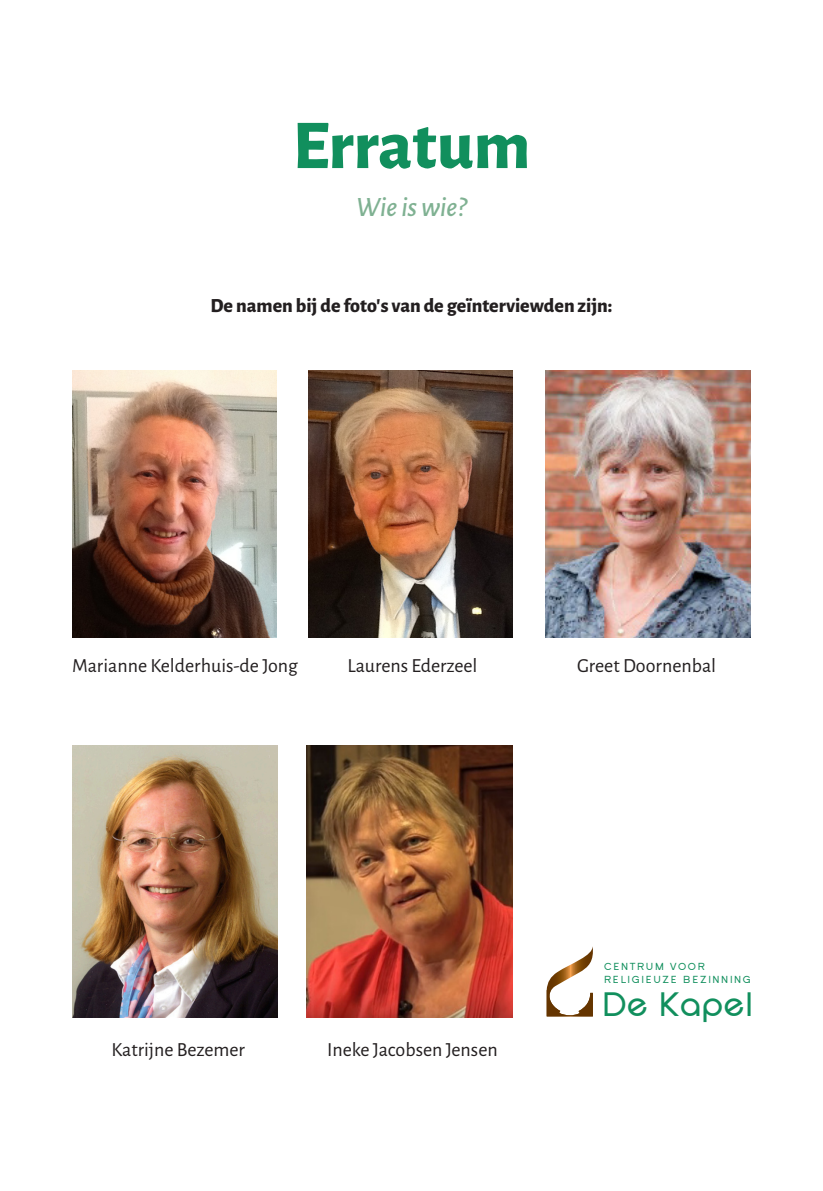
<style>
.page{position:relative;width:823px;height:1191px;background:#fff}
.page>*{position:absolute;margin:0;border:0;box-sizing:border-box;transform-origin:0 0}
.kop_bruin{font:800 70px "Alegreya Sans";color:#118f5d}
.t1{font:35.2px "SF New Republic";color:#118f5d}
.kop_bruin-2{font:italic 500 28px "Alegreya Sans";color:#7fb192}
.platte_tekst{font:20px "Alegreya Sans";color:#231f20}
.platte_tekst-2{font:800 20px "Alegreya Sans";color:#231f20}
.t2{font:10.6px "SF New Republic";letter-spacing:.15em;color:#118f5d}
</style>
<div class="page">
<img style="left:72px;top:371px;width:204px;height:266px">
<img style="left:308px;top:371px;width:204px;height:266px">
<img style="left:545px;top:371px;width:205px;height:266px">
<img style="left:72px;top:745px;width:206px;height:272px">
<img style="left:307px;top:745px;width:205px;height:272px">
<svg style="left:546px;top:946px;width:47px;height:70px"></svg>
<p class="kop_bruin" style="left:292px;top:92px;width:239px">Erratum</p>
<p class="kop_bruin-2" style="left:356px;top:188px;width:112px">Wie is wie?</p>
<p class="platte_tekst-2" style="left:210px;top:290px;width:403px">De namen bij de foto’s van de geïnterviewden zijn:</p>
<p class="platte_tekst" style="left:72px;top:652px;width:227px">Marianne Kelderhuis-de Jong</p>
<p class="platte_tekst" style="left:347px;top:652px;width:132px">Laurens Ederzeel</p>
<p class="platte_tekst" style="left:577px;top:652px;width:140px">Greet Doornenbal</p>
<p class="t2" style="left:604px;top:960px;width:102px">CENTRUM VOOR</p>
<p class="t2" style="left:604px;top:973px;width:148px">RELIGIEUZE BEZINNING</p>
<p class="platte_tekst" style="left:111px;top:1036px;width:135px">Katrijne Bezemer</p>
<p class="platte_tekst" style="left:327px;top:1036px;width:172px">Ineke Jacobsen Jensen</p>
<p class="t1" style="left:601px;top:986px;width:153px">De Kapel</p>
</div>
